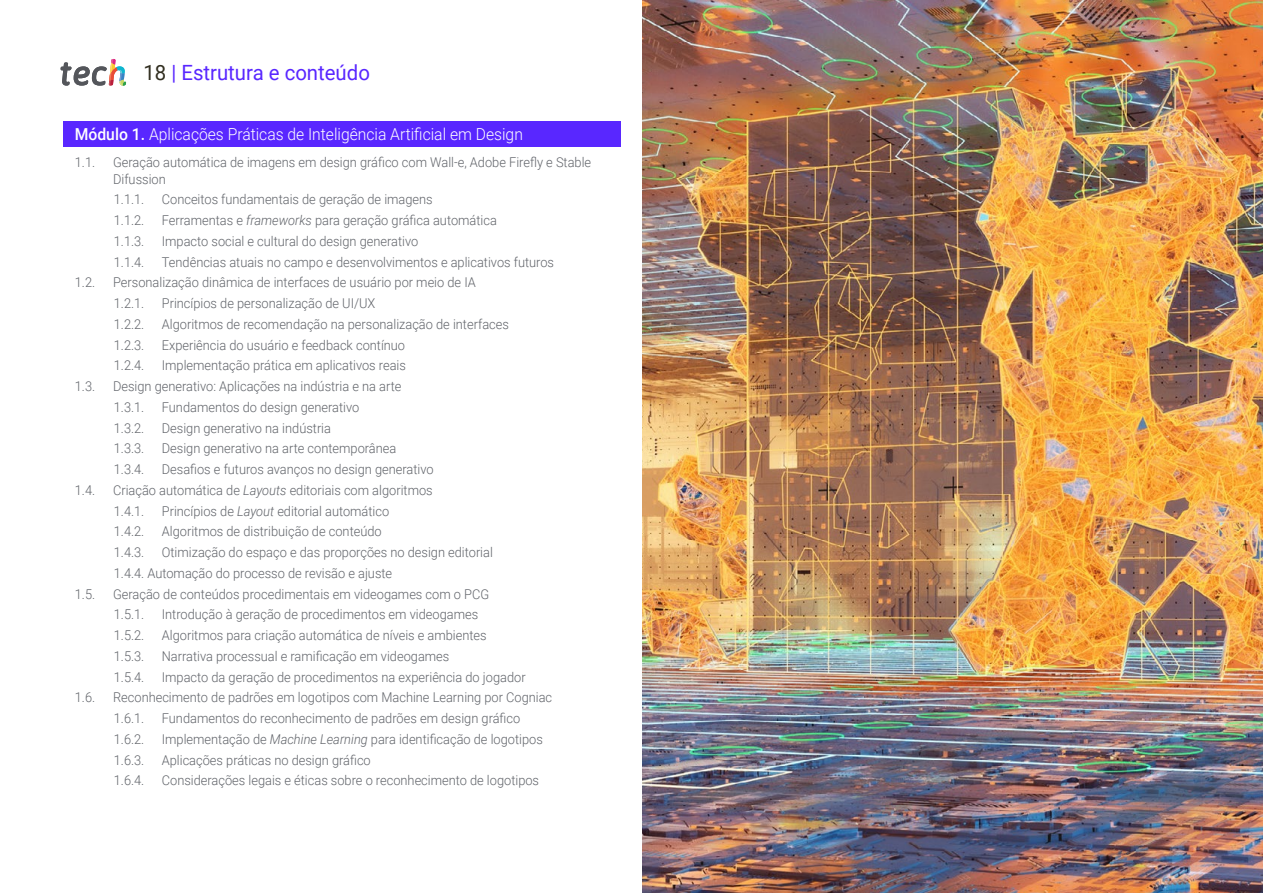
<style>
.page{position:relative;width:1263px;height:893px;background:#fff}
.page>*{position:absolute;margin:0;border:0;box-sizing:border-box;transform-origin:0 0}
.t1{font:21px "Roboto";color:#5927ff}
.t2{font:300 16.5px "Roboto";color:#fff;scale:.95 1}
.t3{font:300 13.5px/20.7px "Roboto";color:#61646a;scale:.95 1}
.s1{color:#312e20}
.s2{font-weight:500}
.s3{font-style:italic}
</style>
<div class="page">
<img style="left:642px;top:0;width:621px;height:893px">
<div style="left:64px;top:121px;width:557px;height:25px;background:#5927ff"></div>
<svg style="left:61px;top:59px;width:65px;height:27px"></svg>
<h1 class="t1" style="left:144px;top:57px;width:228px"><span class="s1">18</span> | Estrutura e conteúdo</h1>
<p class="t2" style="left:75px;top:123px;width:473px"><span class="s2">Módulo 1.</span> Aplicações Práticas de Inteligência Artificial em Design</p>
<p class="t3" style="left:75px;top:151px;width:23px">1.1.</p>
<p class="t3" style="left:113px;top:154px;width:505px;line-height:16.5px">Geração automática de imagens em design gráfico com Wall-e, Adobe Firefly e Stable<br>Difussion</p>
<p class="t3" style="left:114px;top:189px;width:34px">1.1.1.</p>
<p class="t3" style="left:162px;top:189px;width:287px">Conceitos fundamentais de geração de imagens</p>
<p class="t3" style="left:114px;top:209px;width:34px">1.1.2.</p>
<p class="t3" style="left:162px;top:209px;width:354px">Ferramentas e <span class="s3">frameworks</span> para geração gráfica automática</p>
<p class="t3" style="left:114px;top:230px;width:34px">1.1.3.</p>
<p class="t3" style="left:162px;top:230px;width:271px">Impacto social e cultural do design generativo</p>
<p class="t3" style="left:114px;top:251px;width:34px">1.1.4.</p>
<p class="t3" style="left:162px;top:251px;width:414px">Tendências atuais no campo e desenvolvimentos e aplicativos futuros</p>
<p class="t3" style="left:75px;top:272px;width:23px">1.2.</p>
<p class="t3" style="left:113px;top:272px;width:383px">Personalização dinâmica de interfaces de usuário por meio de IA<br>1.2.1.</p>
<p class="t3" style="left:162px;top:292px;width:226px">Princípios de personalização de UI/UX</p>
<p class="t3" style="left:114px;top:313px;width:34px">1.2.2.</p>
<p class="t3" style="left:162px;top:313px;width:367px">Algoritmos de recomendação na personalização de interfaces</p>
<p class="t3" style="left:114px;top:334px;width:34px">1.2.3.</p>
<p class="t3" style="left:162px;top:334px;width:258px">Experiência do usuário e feedback contínuo</p>
<p class="t3" style="left:114px;top:355px;width:34px">1.2.4.</p>
<p class="t3" style="left:162px;top:355px;width:258px">Implementação prática em aplicativos reais</p>
<p class="t3" style="left:75px;top:375px;width:23px">1.3.</p>
<p class="t3" style="left:113px;top:375px;width:305px">Design generativo: Aplicações na indústria e na arte<br>1.3.1.</p>
<p class="t3" style="left:162px;top:396px;width:209px">Fundamentos do design generativo</p>
<p class="t3" style="left:114px;top:417px;width:34px">1.3.2.</p>
<p class="t3" style="left:162px;top:417px;width:180px">Design generativo na indústria</p>
<p class="t3" style="left:114px;top:438px;width:34px">1.3.3.</p>
<p class="t3" style="left:162px;top:438px;width:248px">Design generativo na arte contemporânea</p>
<p class="t3" style="left:114px;top:458px;width:34px">1.3.4.</p>
<p class="t3" style="left:162px;top:458px;width:288px">Desafios e futuros avanços no design generativo</p>
<p class="t3" style="left:75px;top:479px;width:23px">1.4.</p>
<p class="t3" style="left:113px;top:479px;width:338px">Criação automática de <span class="s3">Layouts</span> editoriais com algoritmos<br>1.4.1.</p>
<p class="t3" style="left:162px;top:500px;width:241px">Princípios de <span class="s3">Layout</span> editorial automático</p>
<p class="t3" style="left:114px;top:521px;width:34px">1.4.2.</p>
<p class="t3" style="left:162px;top:521px;width:233px">Algoritmos de distribuição de conteúdo</p>
<p class="t3" style="left:114px;top:541px;width:34px">1.4.3.</p>
<p class="t3" style="left:114px;top:541px;width:401px;text-indent:48px">Otimização do espaço e das proporções no design editorial<br>1.4.4. Automação do processo de revisão e ajuste</p>
<p class="t3" style="left:75px;top:583px;width:23px">1.5.</p>
<p class="t3" style="left:113px;top:583px;width:397px">Geração de conteúdos procedimentais em videogames com o PCG<br>1.5.1.</p>
<p class="t3" style="left:162px;top:604px;width:334px">Introdução à geração de procedimentos em videogames</p>
<p class="t3" style="left:114px;top:624px;width:34px">1.5.2.</p>
<p class="t3" style="left:162px;top:624px;width:343px">Algoritmos para criação automática de níveis e ambientes</p>
<p class="t3" style="left:114px;top:645px;width:34px">1.5.3.</p>
<p class="t3" style="left:162px;top:645px;width:304px">Narrativa processual e ramificação em videogames</p>
<p class="t3" style="left:114px;top:666px;width:34px">1.5.4.</p>
<p class="t3" style="left:162px;top:666px;width:384px">Impacto da geração de procedimentos na experiência do jogador</p>
<p class="t3" style="left:75px;top:687px;width:23px">1.6.</p>
<p class="t3" style="left:113px;top:687px;width:464px">Reconhecimento de padrões em logotipos com Machine Learning por Cogniac<br>1.6.1.</p>
<p class="t3" style="left:162px;top:707px;width:379px">Fundamentos do reconhecimento de padrões em design gráfico</p>
<p class="t3" style="left:114px;top:728px;width:34px">1.6.2.</p>
<p class="t3" style="left:162px;top:728px;width:403px">Implementação de <span class="s3">Machine Learning</span> para identificação de logotipos</p>
<p class="t3" style="left:114px;top:749px;width:34px">1.6.3.</p>
<p class="t3" style="left:162px;top:749px;width:221px">Aplicações práticas no design gráfico</p>
<p class="t3" style="left:114px;top:770px;width:34px">1.6.4.</p>
<p class="t3" style="left:162px;top:770px;width:399px">Considerações legais e éticas sobre o reconhecimento de logotipos</p>
</div>
